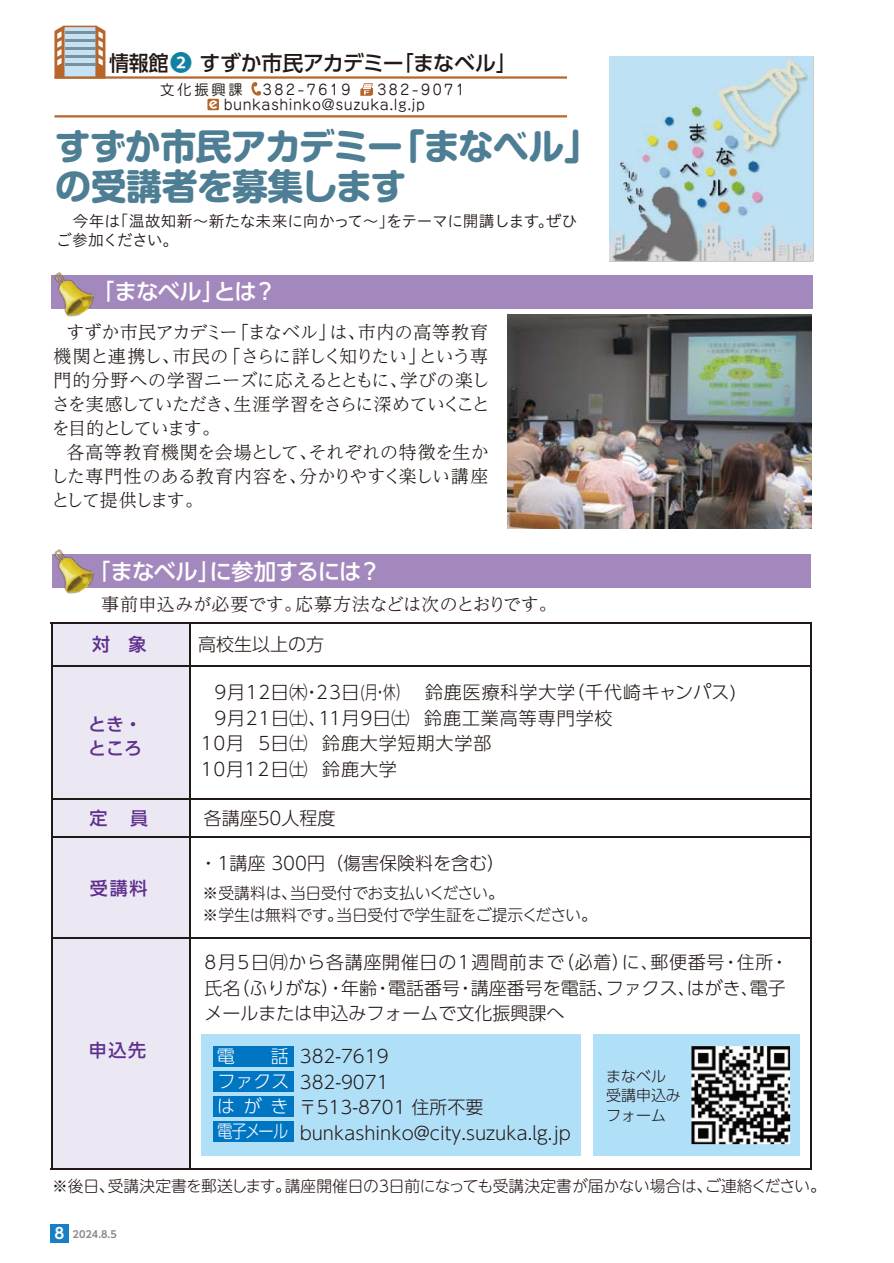
<style>
.page{position:relative;width:894px;height:1263px;background:#fff}
.page>*{position:absolute;margin:0;border:0;box-sizing:border-box;transform-origin:0 0}
.t1{font:700 36px/40.5px "Shin M Go Pro";letter-spacing:-.025em;color:#4d7e94}
.t2{font:500 22.5px "UD Shin Go Pro";letter-spacing:-.045em;color:#fff}
.t3{font:500 21px "UD Shin Go Pro";letter-spacing:-.015em;color:#221815;scale:.95 1}
.t4{font:300 18px/25.5px "UD Shin Go Pr 6 N";color:#221815}
.t5{font:300 18px/24px "UD Reimin Pro";letter-spacing:-.035em;color:#221815;text-align:justify}
.t6{font:300 18px "UD Shin Go Pr 6 N";letter-spacing:.05em;color:#221815}
.t7{font:300 18px "UD Reimin Pro";color:#221815}
.t8{font:500 18px/23.4px "UD Shin Go Pr 6 N";letter-spacing:.1em;color:#5e308e}
.t9{font:300 18px/25.3px "UD Shin Go Pr 6 N";letter-spacing:-.055em;color:#fff;text-align:justify}
.t10{font:300 15.75px/22.5px "UD Shin M Go Pro";letter-spacing:-.015em;color:#221815}
.t11{font:15.75px/18.9px "Hiragino UD Sans Std W3";letter-spacing:-.02em;color:#221815}
.t12{font:300 15px/19.5px "UD Shin Go Pr 6 N";color:#221815}
.t13{font:14.25px/15px "Jun 201 Pro";letter-spacing:.035em;color:#221815}
.t14{font:700 9.75px "UD Shin Go Pro De";color:#898989}
.s1{font-family:"Koz Go Pr 6 N";font-weight:400;font-size:22.5px;color:#1180a3}
.s2{color:#fff}
.s3{font-size:15px;color:#fff}
</style>
<div class="page">
<svg style="left:54px;top:25px;width:513px;height:93px"></svg>
<div style="left:51px;top:275px;width:762px;height:34px;background:#a388bd"></div>
<div style="left:52px;top:554px;width:759px;height:34px;background:#a388bd"></div>
<svg style="left:190px;top:623px;width:453px;height:6px"></svg>
<div style="left:51px;top:622px;width:138px;height:44px;background:#ece8f3"></div>
<div style="left:51px;top:666px;width:138px;height:133px;background:#ece8f3"></div>
<div style="left:51px;top:799px;width:138px;height:38px;background:#ece8f3"></div>
<div style="left:51px;top:837px;width:138px;height:101px;background:#ece8f3"></div>
<div style="left:51px;top:938px;width:138px;height:232px;background:#ece8f3"></div>
<hr style="left:51px;top:622px;width:1px;height:548px;background:#221815">
<hr style="left:189px;top:623px;width:1px;height:314px;background:#221815">
<hr style="left:810px;top:622px;width:2px;height:316px;background:#221815">
<hr style="left:189px;top:939px;width:1px;height:229px;background:#221815">
<hr style="left:810px;top:938px;width:2px;height:230px;background:#221815">
<hr style="left:51px;top:622px;width:761px;height:1px;background:#221815">
<hr style="left:52px;top:665px;width:758px;height:2px;background:#221815">
<hr style="left:52px;top:798px;width:758px;height:1px;background:#221815">
<hr style="left:52px;top:836px;width:758px;height:2px;background:#221815">
<hr style="left:52px;top:937px;width:137px;height:2px;background:#221815">
<hr style="left:189px;top:937px;width:621px;height:2px;background:#221815">
<hr style="left:51px;top:1168px;width:761px;height:2px;background:#221815">
<img style="left:609px;top:57px;width:205px;height:204px">
<img style="left:54px;top:271px;width:41px;height:46px">
<img style="left:54px;top:549px;width:41px;height:45px">
<div style="left:593px;top:1034px;width:206px;height:122px;background:#b0dff8"></div>
<div style="left:202px;top:1034px;width:379px;height:121px;background:#b0dff8"></div>
<div style="left:213px;top:1046px;width:81px;height:20px;background:#0076c3"></div>
<div style="left:213px;top:1071px;width:81px;height:21px;background:#0076c3"></div>
<div style="left:213px;top:1096px;width:81px;height:21px;background:#0076c3"></div>
<div style="left:213px;top:1121px;width:81px;height:21px;background:#0076c3"></div>
<img style="left:507px;top:314px;width:305px;height:214px">
<img style="left:691px;top:1046px;width:99px;height:98px">
<div style="left:51px;top:1224px;width:18px;height:18px;background:#187fc4"></div>
<p class="t3" style="left:109px;top:46px;width:431px">情報館<span class="s1">❷</span> すずか市民アカデミー「まなベル」</p>
<p class="t13" style="left:160px;top:80px;width:84px">文化振興課</p>
<p class="t13" style="left:224px;top:80px;width:243px;text-indent:39px">382-7619 　382-9071 bunkashinko@suzuka.lg.jp</p>
<h1 class="t1" style="left:55px;top:121px;width:547px">すずか市民アカデミー「まなベル」の受講者を募集します 　</h1>
<p class="t11" style="left:56px;top:211px;width:523px">　今年は「温故知新～新たな未来に向かって～」をテーマに開講します。ぜひご参加ください。</p>
<p class="t2" style="left:92px;top:273px;width:186px">「まなベル」とは？</p>
<p class="t5" style="left:52px;top:320px;width:440px;text-indent:15px">すずか市民アカデミー「まなベル」は、市内の高等教育機関と連携し、市民の「さらに詳しく知りたい」という専門的分野への学習ニーズに応えるとともに、学びの楽しさを実感していただき、生涯学習をさらに深めていくことを目的としています。</p>
<p class="t5" style="left:50px;top:440px;width:440px;text-indent:16px">各高等教育機関を会場として、それぞれの特徴を生かした専門性のある教育内容を、分かりやすく楽しい講座として提供します。</p>
<p class="t2" style="left:88px;top:553px;width:295px">「まなベル」に参加するには？</p>
<p class="t7" style="left:101px;top:590px;width:457px">事前申込みが必要です。応募方法などは次のとおりです。</p>
<p class="t8" style="left:92px;top:632px;width:56px">対 象</p>
<p class="t4" style="left:198px;top:630px;width:127px">高校生以上の方</p>
<p class="t8" style="left:88px;top:712px;width:56px">とき・ところ</p>
<p class="t6" style="left:214px;top:678px;width:524px">9月12日㈭・23日(月・休） 鈴鹿医療科学大学（千代崎キャンパス)</p>
<p class="t6" style="left:215px;top:703px;width:400px">9月21日㈯、11月9日㈯ 鈴鹿工業高等専門学校</p>
<p class="t6" style="left:201px;top:729px;width:292px">10月 5日㈯ 鈴鹿大学短期大学部</p>
<p class="t6" style="left:201px;top:754px;width:198px">10月12日㈯ 鈴鹿大学</p>
<p class="t8" style="left:90px;top:805px;width:60px">定 員</p>
<p class="t4" style="left:204px;top:805px;width:133px">各講座50人程度</p>
<p class="t8" style="left:90px;top:875px;width:59px">受講料</p>
<p class="t8" style="left:89px;top:1038px;width:59px">申込先</p>
<p class="t4" style="left:200px;top:849px;width:307px">・1講座 300円（傷害保険料を含む）</p>
<p class="t10" style="left:203px;top:880px;width:396px">※受講料は、当日受付でお支払いください。<br>※学生は無料です。当日受付で学生証をご提示ください。</p>
<p class="t4" style="left:205px;top:949px;width:586px">8月5日㈪から各講座開催日の1週間前まで（必着）に、郵便番号・住所・氏名（ふりがな）・年齢・電話番号・講座番号を電話、ファクス、はがき、電子メールまたは申込みフォームで文化振興課へ</p>
<p class="t4" style="left:299px;top:1043px;width:274px;text-indent:-82px"><span class="s2">電　　話</span> 382-7619<br>382-9071<br>〒513-8701 住所不要bunkashinko@city.suzuka.lg.jp</p>
<p class="t9" style="left:217px;top:1067px;width:74px">ファクスは が き電子メール</p>
<p class="t12" style="left:606px;top:1066px;width:76px">まなベル受講申込みフォーム</p>
<p class="t10" style="left:52px;top:1173px;width:775px">※後日、受講決定書を郵送します。講座開催日の3日前になっても受講決定書が届かない場合は、ご連絡ください。</p>
<p class="t14" style="left:55px;top:1226px;width:64px"><span class="s3">8</span> 2024.8.5</p>
</div>
